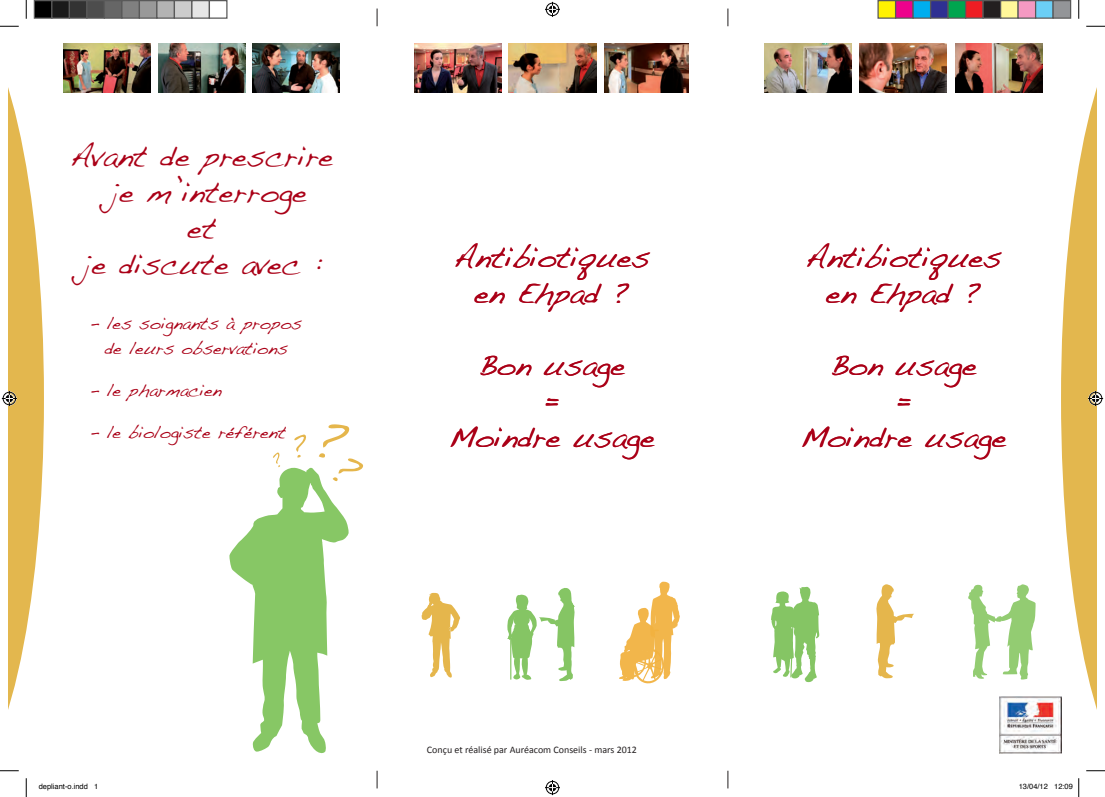
<style>
.page{position:relative;width:1105px;height:797px;background:#fff}
.page>*{position:absolute;margin:0;border:0;box-sizing:border-box;transform-origin:0 0}
.t1{font:30px "Handwriting Dakota";color:#aa0017}
.t2{font:17.5px "Handwriting Dakota";color:#aa0017}
.t3{font:10px "Calibri";color:#231f20}
.t4{font:7.5px "Helvetica";color:#000}
</style>
<div class="page">
<img style="left:1000px;top:696px;width:54px;height:57px">
<svg style="left:876px;top:584px;width:38px;height:94px"></svg>
<svg style="left:968px;top:584px;width:67px;height:95px"></svg>
<svg style="left:771px;top:586px;width:48px;height:96px"></svg>
<svg style="left:422px;top:593px;width:38px;height:84px"></svg>
<svg style="left:619px;top:581px;width:61px;height:103px"></svg>
<svg style="left:507px;top:588px;width:68px;height:93px"></svg>
<img style="left:860px;top:44px;width:87px;height:49px">
<img style="left:604px;top:44px;width:85px;height:49px">
<img style="left:955px;top:44px;width:87px;height:49px">
<img style="left:764px;top:44px;width:87px;height:49px">
<img style="left:158px;top:44px;width:87px;height:49px">
<img style="left:253px;top:44px;width:87px;height:49px">
<img style="left:88px;top:44px;width:63px;height:49px">
<img style="left:414px;top:44px;width:87px;height:49px">
<img style="left:509px;top:44px;width:87px;height:49px">
<svg style="left:229px;top:424px;width:134px;height:330px"></svg>
<svg style="left:377px;top:9px;width:1px;height:17px"></svg>
<svg style="left:377px;top:770px;width:1px;height:18px"></svg>
<svg style="left:728px;top:9px;width:1px;height:17px"></svg>
<svg style="left:728px;top:770px;width:1px;height:18px"></svg>
<svg style="left:545px;top:2px;width:15px;height:15px"></svg>
<svg style="left:545px;top:780px;width:15px;height:15px"></svg>
<div style="left:87px;top:1px;width:17px;height:17px;background:#4d4d4d"></div>
<div style="left:86px;top:0;width:19px;height:19px;border:1px solid #595959"></div>
<div style="left:104px;top:1px;width:18px;height:17px;background:#666"></div>
<div style="left:104px;top:0;width:18px;height:19px;border:1px solid #595959"></div>
<div style="left:122px;top:1px;width:17px;height:17px;background:#808080"></div>
<div style="left:121px;top:0;width:19px;height:19px;border:1px solid #595959"></div>
<div style="left:139px;top:1px;width:18px;height:17px;background:#999"></div>
<div style="left:139px;top:0;width:19px;height:19px;border:1px solid #595959"></div>
<div style="left:157px;top:1px;width:17px;height:17px;background:#b3b3b3"></div>
<div style="left:156px;top:0;width:19px;height:19px;border:1px solid #595959"></div>
<div style="left:174px;top:1px;width:18px;height:17px;background:#ccc"></div>
<div style="left:174px;top:0;width:18px;height:19px;border:1px solid #595959"></div>
<div style="left:192px;top:1px;width:17px;height:17px;background:#e6e6e6"></div>
<div style="left:191px;top:0;width:19px;height:19px;border:1px solid #595959"></div>
<div style="left:209px;top:0;width:19px;height:19px;border:1px solid #595959"></div>
<div style="left:878px;top:1px;width:17px;height:17px;background:#fff101"></div>
<div style="left:877px;top:0;width:19px;height:19px;border:1px solid #595959"></div>
<div style="left:895px;top:1px;width:18px;height:17px;background:#ed028c"></div>
<div style="left:895px;top:0;width:19px;height:19px;border:1px solid #595959"></div>
<div style="left:913px;top:1px;width:17px;height:17px;background:#00aeef"></div>
<div style="left:912px;top:0;width:19px;height:19px;border:1px solid #595959"></div>
<div style="left:930px;top:1px;width:18px;height:17px;background:#2e3092"></div>
<div style="left:930px;top:0;width:19px;height:19px;border:1px solid #595959"></div>
<div style="left:948px;top:1px;width:17px;height:17px;background:#00a54f"></div>
<div style="left:947px;top:0;width:19px;height:19px;border:1px solid #595959"></div>
<div style="left:965px;top:1px;width:18px;height:17px;background:#ee1d23"></div>
<div style="left:965px;top:0;width:19px;height:19px;border:1px solid #595959"></div>
<div style="left:983px;top:1px;width:17px;height:17px;background:#231f20"></div>
<div style="left:982px;top:0;width:19px;height:19px;border:1px solid #595959"></div>
<div style="left:1000px;top:1px;width:18px;height:17px;background:#fff79a"></div>
<div style="left:1000px;top:0;width:19px;height:19px;border:1px solid #595959"></div>
<div style="left:1018px;top:1px;width:17px;height:17px;background:#f499c2"></div>
<div style="left:1017px;top:0;width:19px;height:19px;border:1px solid #595959"></div>
<div style="left:1035px;top:1px;width:18px;height:17px;background:#6bcff6"></div>
<div style="left:1035px;top:0;width:19px;height:19px;border:1px solid #595959"></div>
<div style="left:1052px;top:0;width:19px;height:19px;border:1px solid #595959"></div>
<svg style="left:0;top:0;width:88px;height:797px"></svg>
<svg style="left:1054px;top:0;width:51px;height:797px"></svg>
<p class="t1" style="left:70px;top:138px;width:265px">Avant de prescrire</p>
<p class="t1" style="left:109px;top:174px;width:200px">je m’interroge</p>
<p class="t1" style="left:187px;top:210px;width:30px">et</p>
<p class="t1" style="left:81px;top:246px;width:242px">je discute avec :</p>
<p class="t2" style="left:90px;top:312px;width:214px">- les soignants à propos</p>
<p class="t2" style="left:104px;top:338px;width:185px">de leurs observations</p>
<p class="t2" style="left:90px;top:380px;width:134px">- le pharmacien</p>
<p class="t2" style="left:90px;top:422px;width:198px">- le biologiste référent</p>
<p class="t1" style="left:453px;top:239px;width:198px">Antibiotiques</p>
<p class="t1" style="left:474px;top:275px;width:156px">en Ehpad ?</p>
<p class="t1" style="left:478px;top:347px;width:148px">Bon usage</p>
<p class="t1" style="left:544px;top:383px;width:17px">=</p>
<p class="t1" style="left:448px;top:419px;width:208px">Moindre usage</p>
<p class="t3" style="left:427px;top:743px;width:211px">Conçu et réalisé par Auréacom Conseils - mars 2012</p>
<p class="t1" style="left:805px;top:239px;width:198px">Antibiotiques</p>
<p class="t1" style="left:826px;top:275px;width:156px">en Ehpad ?</p>
<p class="t1" style="left:830px;top:347px;width:149px">Bon usage</p>
<p class="t1" style="left:896px;top:383px;width:17px">=</p>
<p class="t1" style="left:800px;top:419px;width:208px">Moindre usage</p>
<p class="t4" style="left:39px;top:781px;width:61px">depliant-o.indd 1</p>
<p class="t4" style="left:1019px;top:781px;width:56px">13/04/12 12:09</p>
</div>
